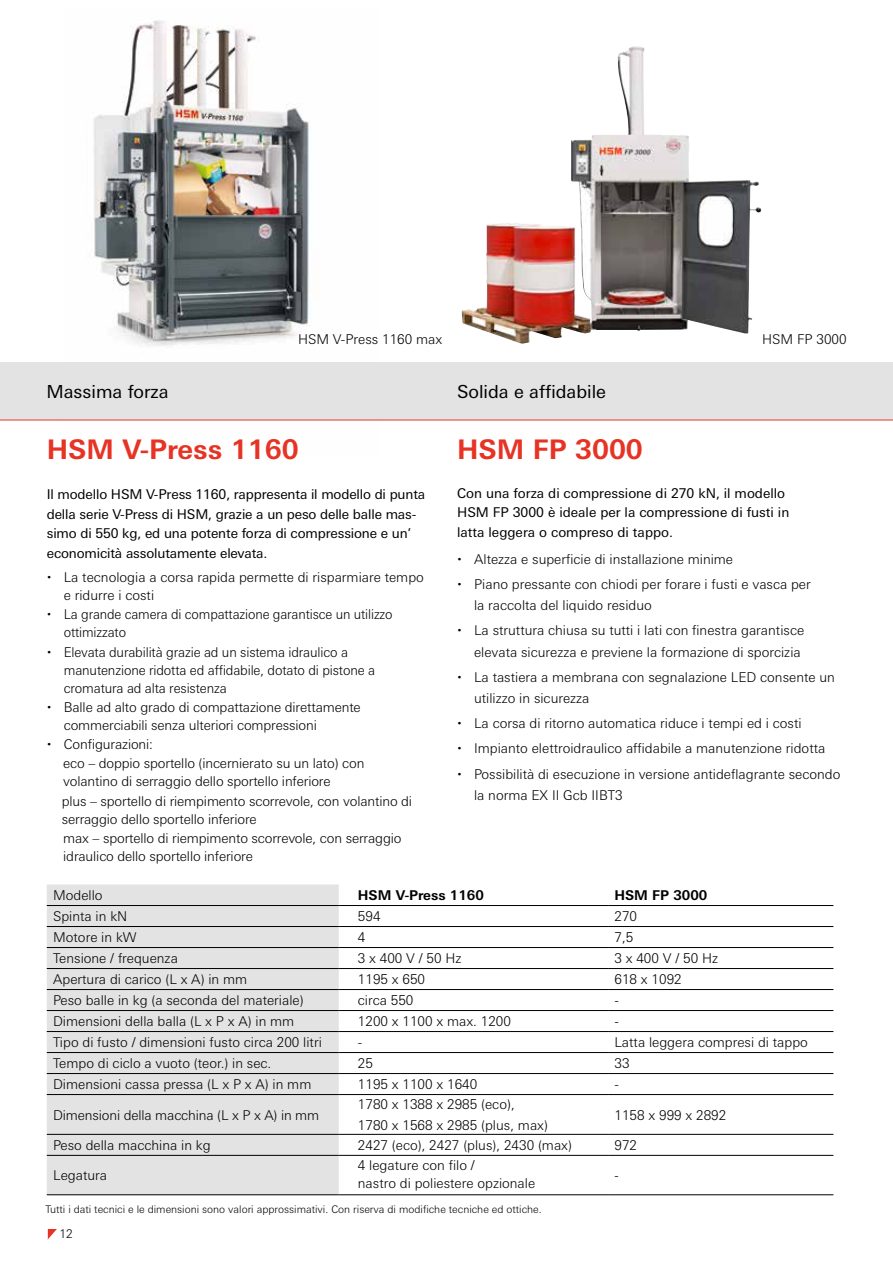
<style>
.page{position:relative;width:893px;height:1263px;background:#fff}
.page>*{position:absolute;margin:0;border:0;box-sizing:border-box;transform-origin:0 0}
.t1{font:700 27px "Univers Next W1 G";color:#e63324}
.t2{font:18px "Univers Next W1 G";color:#000}
.t3{font:300 13.5px/25.2px "Univers Next W1 G";color:#000}
.t4{font:13.5px/19.5px "Univers Next W1 G";letter-spacing:-.01em;color:#000}
.t5{font:300 13.5px/18px "Univers Next W1 G";color:#000;scale:.96 1}
.t6{font:700 13.5px "Univers Next W1 G";color:#000}
.t7{font:300 13.5px "Univers Next W1 G";color:#000;scale:.95 1}
.t8{font:300 12px "Univers Next W1 G";color:#000}
.t9{font:300 10.5px "Univers Next W1 G";color:#000}
</style>
<div class="page">
<img style="left:93px;top:20px;width:216px;height:326px">
<div style="left:0;top:362px;width:893px;height:58px;background:#e3e3e3"></div>
<hr style="left:0;top:420px;width:893px;height:1px;background:#e63324">
<img style="left:462px;top:46px;width:299px;height:298px">
<div style="left:47px;top:884px;width:292px;height:310px;background:#e3e3e3"></div>
<hr style="left:339px;top:905px;width:269px;height:1px;background:#000">
<hr style="left:339px;top:926px;width:269px;height:1px;background:#000">
<hr style="left:339px;top:947px;width:269px;height:1px;background:#000">
<hr style="left:339px;top:968px;width:269px;height:1px;background:#000">
<hr style="left:339px;top:989px;width:269px;height:1px;background:#000">
<hr style="left:339px;top:1010px;width:269px;height:1px;background:#000">
<hr style="left:339px;top:1031px;width:269px;height:1px;background:#000">
<hr style="left:339px;top:1052px;width:269px;height:1px;background:#000">
<hr style="left:339px;top:1073px;width:269px;height:1px;background:#000">
<hr style="left:339px;top:1094px;width:269px;height:1px;background:#000">
<hr style="left:339px;top:1134px;width:269px;height:1px;background:#000">
<hr style="left:339px;top:1155px;width:269px;height:1px;background:#000">
<hr style="left:339px;top:1194px;width:269px;height:1px;background:#000">
<hr style="left:47px;top:905px;width:292px;height:1px;background:#000">
<hr style="left:608px;top:905px;width:225px;height:1px;background:#000">
<hr style="left:47px;top:926px;width:292px;height:1px;background:#000">
<hr style="left:608px;top:926px;width:225px;height:1px;background:#000">
<hr style="left:47px;top:947px;width:292px;height:1px;background:#000">
<hr style="left:608px;top:947px;width:225px;height:1px;background:#000">
<hr style="left:47px;top:968px;width:292px;height:1px;background:#000">
<hr style="left:608px;top:968px;width:225px;height:1px;background:#000">
<hr style="left:47px;top:989px;width:292px;height:1px;background:#000">
<hr style="left:608px;top:989px;width:225px;height:1px;background:#000">
<hr style="left:47px;top:1010px;width:292px;height:1px;background:#000">
<hr style="left:608px;top:1010px;width:225px;height:1px;background:#000">
<hr style="left:47px;top:1031px;width:292px;height:1px;background:#000">
<hr style="left:608px;top:1031px;width:225px;height:1px;background:#000">
<hr style="left:47px;top:1052px;width:292px;height:1px;background:#000">
<hr style="left:608px;top:1052px;width:225px;height:1px;background:#000">
<hr style="left:47px;top:1073px;width:292px;height:1px;background:#000">
<hr style="left:608px;top:1073px;width:225px;height:1px;background:#000">
<hr style="left:47px;top:1094px;width:292px;height:1px;background:#000">
<hr style="left:608px;top:1094px;width:225px;height:1px;background:#000">
<hr style="left:47px;top:1134px;width:292px;height:1px;background:#000">
<hr style="left:608px;top:1134px;width:225px;height:1px;background:#000">
<hr style="left:47px;top:1155px;width:292px;height:1px;background:#000">
<hr style="left:608px;top:1155px;width:225px;height:1px;background:#000">
<hr style="left:47px;top:1194px;width:292px;height:1px;background:#000">
<hr style="left:608px;top:1194px;width:225px;height:1px;background:#000">
<svg style="left:48px;top:1229px;width:9px;height:10px"></svg>
<h2 class="t2" style="left:46px;top:382px;width:124px">Massima forza</h2>
<p class="t3" style="left:298px;top:326px;width:146px">HSM V-Press 1160 max</p>
<p class="t3" style="left:762px;top:326px;width:86px">HSM FP 3000</p>
<h2 class="t2" style="left:457px;top:381px;width:150px">Solida e affidabile</h2>
<h1 class="t1" style="left:47px;top:433px;width:253px">HSM V-Press 1160</h1>
<p class="t4" style="left:47px;top:485px;width:380px">Il modello HSM V-Press 1160, rappresenta il modello di punta della serie V-Press di HSM, grazie a un peso delle balle mas&shy;simo di 550 kg, ed una potente forza di compressione e un’ economicità assolutamente elevata.</p>
<p class="t3" style="left:64px;top:568px;width:362px;line-height:18px">La tecnologia a corsa rapida permette di risparmiare tempo e ridurre i costi</p>
<p class="t5" style="left:64px;top:605px;width:344px">La grande camera di compattazione garantisce un utilizzo ottimizzato</p>
<p class="t3" style="left:64px;top:643px;width:313px;line-height:18px">Elevata durabilità grazie ad un sistema idraulico a manutenzione ridotta ed affidabile, dotato di pistone a cromatura ad alta resistenza</p>
<p class="t3" style="left:64px;top:698px;width:298px;line-height:18px">Balle ad alto grado di compattazione direttamente commerciabili senza ulteriori compressioni</p>
<p class="t3" style="left:63px;top:735px;width:303px;line-height:19.4px">Configurazioni:<br>eco – doppio sportello (incernierato su un lato) con</p>
<p class="t3" style="left:62px;top:772px;width:352px;line-height:19.4px">volantino di serraggio dello sportello inferiore<br>plus – sportello di riempimento scorrevole, con volantino di</p>
<p class="t3" style="left:62px;top:809px;width:341px;line-height:19.4px">serraggio dello sportello inferiore<br>max – sportello di riempimento scorrevole, con serraggio</p>
<p class="t3" style="left:63px;top:843px;width:191px">idraulico dello sportello inferiore</p>
<h1 class="t1" style="left:457px;top:433px;width:187px">HSM FP 3000</h1>
<p class="t4" style="left:457px;top:483px;width:334px">Con una forza di compressione di 270 kN, il modello<br>HSM FP 3000 è ideale per la compressione di fusti in latta leggera o compreso di tappo.</p>
<p class="t3" style="left:474px;top:546px;width:338px">Altezza e superficie di installazione minime<br>Piano pressante con chiodi per forare i fusti e vasca per</p>
<p class="t3" style="left:474px;top:593px;width:332px">la raccolta del liquido residuo<br>La struttura chiusa su tutti i lati con finestra garantisce</p>
<p class="t3" style="left:474px;top:639px;width:362px">elevata sicurezza e previene la formazione di sporcizia<br>La tastiera a membrana con segnalazione LED consente un</p>
<p class="t3" style="left:474px;top:685px;width:368px">utilizzo in sicurezza<br>La corsa di ritorno automatica riduce i tempi ed i costi Impianto elettroidraulico affidabile a manutenzione ridotta Possibilità di esecuzione in versione antideflagrante secondo</p>
<p class="t3" style="left:474px;top:782px;width:150px">la norma EX II Gcb IIBT3</p>
<p class="t3" style="left:53px;top:882px;width:51px">Modello</p>
<p class="t6" style="left:358px;top:887px;width:127px">HSM V-Press 1160</p>
<p class="t6" style="left:614px;top:887px;width:94px">HSM FP 3000</p>
<p class="t3" style="left:53px;top:904px;width:76px">Spinta in kN</p>
<p class="t3" style="left:358px;top:904px;width:24px">594</p>
<p class="t3" style="left:614px;top:904px;width:24px">270</p>
<p class="t3" style="left:53px;top:925px;width:85px">Motore in kW</p>
<p class="t3" style="left:358px;top:925px;width:9px">4</p>
<p class="t3" style="left:614px;top:925px;width:20px">7,5</p>
<p class="t3" style="left:53px;top:946px;width:126px">Tensione / frequenza</p>
<p class="t3" style="left:358px;top:946px;width:105px">3 x 400 V / 50 Hz</p>
<p class="t3" style="left:614px;top:946px;width:105px">3 x 400 V / 50 Hz</p>
<p class="t3" style="left:53px;top:967px;width:196px">Apertura di carico (L x A) in mm</p>
<p class="t3" style="left:358px;top:967px;width:69px">1195 x 650</p>
<p class="t3" style="left:614px;top:967px;width:69px">618 x 1092</p>
<p class="t3" style="left:53px;top:988px;width:252px">Peso balle in kg (a seconda del materiale)</p>
<p class="t3" style="left:358px;top:988px;width:57px">circa 550</p>
<p class="t3" style="left:614px;top:988px;width:6px">-</p>
<p class="t3" style="left:53px;top:1009px;width:243px">Dimensioni della balla (L x P x A) in mm</p>
<p class="t3" style="left:358px;top:1009px;width:155px">1200 x 1100 x max. 1200</p>
<p class="t3" style="left:614px;top:1009px;width:6px">-</p>
<p class="t3" style="left:53px;top:1030px;width:270px">Tipo di fusto / dimensioni fusto circa 200 litri</p>
<p class="t3" style="left:358px;top:1030px;width:6px">-</p>
<p class="t3" style="left:614px;top:1030px;width:195px">Latta leggera compresi di tappo</p>
<p class="t3" style="left:53px;top:1051px;width:220px">Tempo di ciclo a vuoto (teor.) in sec.</p>
<p class="t3" style="left:358px;top:1051px;width:17px">25</p>
<p class="t3" style="left:614px;top:1051px;width:17px">33</p>
<p class="t3" style="left:53px;top:1072px;width:260px">Dimensioni cassa pressa (L x P x A) in mm</p>
<p class="t3" style="left:358px;top:1072px;width:121px">1195 x 1100 x 1640</p>
<p class="t3" style="left:614px;top:1072px;width:6px">-</p>
<p class="t3" style="left:53px;top:1102px;width:268px">Dimensioni della macchina (L x P x A) in mm</p>
<p class="t3" style="left:358px;top:1094px;width:192px;line-height:21px">1780 x 1388 x 2985 (eco),<br>1780 x 1568 x 2985 (plus, max)</p>
<p class="t3" style="left:614px;top:1102px;width:113px">1158 x 999 x 2892</p>
<p class="t3" style="left:53px;top:1132px;width:159px">Peso della macchina in kg</p>
<p class="t3" style="left:358px;top:1132px;width:216px">2427 (eco), 2427 (plus), 2430 (max)</p>
<p class="t3" style="left:614px;top:1132px;width:24px">972</p>
<p class="t3" style="left:53px;top:1163px;width:55px">Legatura</p>
<p class="t3" style="left:358px;top:1156px;width:179px;line-height:18px">4 legature con filo /<br>nastro di poliestere opzionale</p>
<p class="t7" style="left:614px;top:1167px;width:6px">-</p>
<p class="t9" style="left:45px;top:1203px;width:498px">Tutti i dati tecnici e le dimensioni sono valori approssimativi. Con riserva di modifiche tecniche ed ottiche.</p>
<p class="t8" style="left:60px;top:1226px;width:15px">12</p>
</div>
